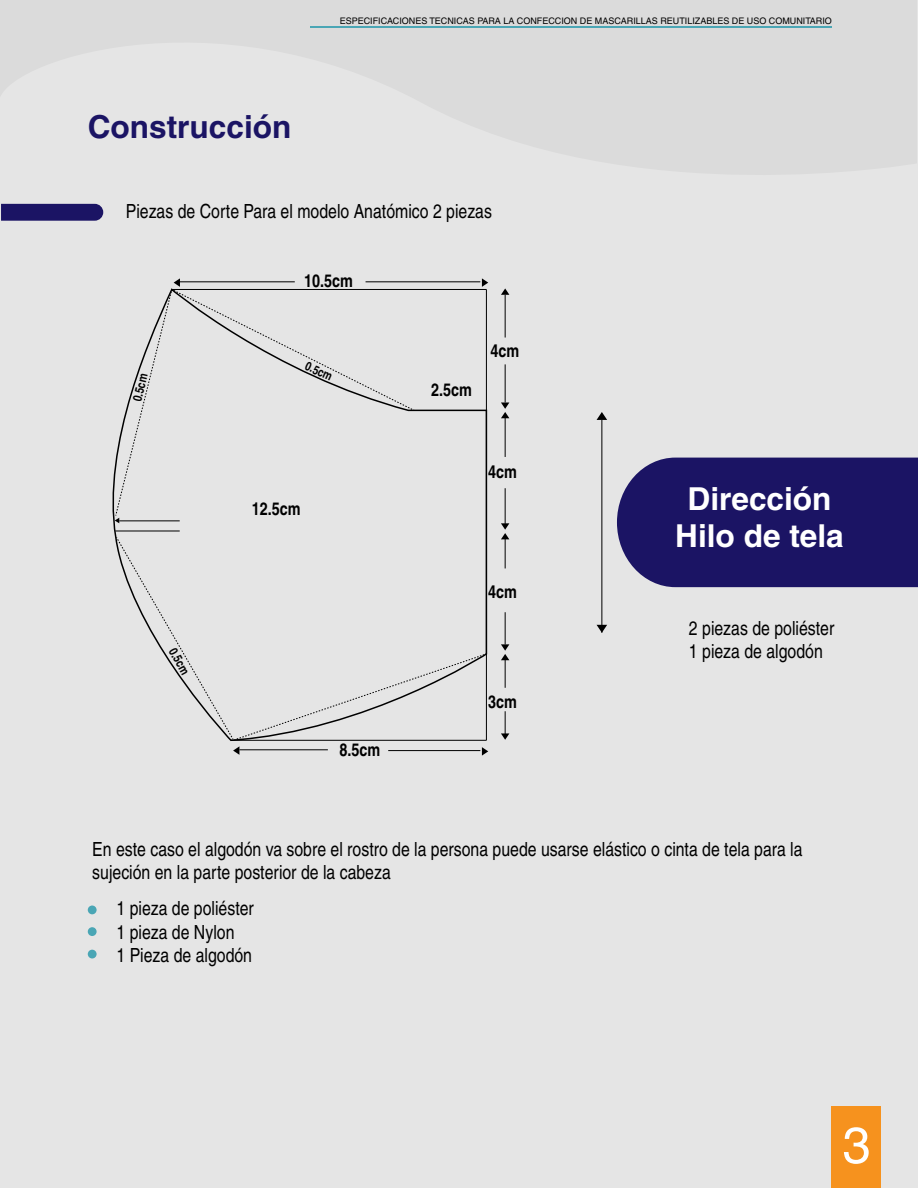
<style>
.page{position:relative;width:918px;height:1188px;background:#e5e5e5}
.page>*{position:absolute;margin:0;border:0;box-sizing:border-box;transform-origin:0 0}
.t1{font:50.85px "Helvetica";color:#fff}
.t2{font:700 31.65px/38px "Helvetica";color:#fff;text-align:center}
.t3{font:700 31.65px "Helvetica";color:#1b1464}
.t4{font:19.5px/23.4px "Helvetica";color:#000;scale:.81 1}
.t5{font:700 17.7px "Helvetica";color:#000;scale:.81 1}
.t6{font:700 12.45px "Helvetica";color:#000;scale:.81 1}
.t7{font:9px "Helvetica";color:#000}
</style>
<div class="page">
<hr style="left:310px;top:27px;width:521px;height:1px;background:#4aa6b5">
<div style="left:831px;top:1106px;width:50px;height:81px;background:#f6921e"></div>
<div style="left:88px;top:906px;width:9px;height:8px;background:#4aa6b5;border-radius:50%"></div>
<div style="left:88px;top:927px;width:9px;height:9px;background:#4aa6b5;border-radius:50%"></div>
<div style="left:88px;top:950px;width:9px;height:8px;background:#4aa6b5;border-radius:50%"></div>
<svg style="left:1px;top:204px;width:102px;height:17px;background:#211b68"></svg>
<div style="left:617px;top:458px;width:301px;height:129px;background:#1b1464"></div>
<svg style="left:112px;top:290px;width:376px;height:451px"></svg>
<svg style="left:116px;top:537px;width:370px;height:203px"></svg>
<hr style="left:172px;top:289px;width:314px;height:1px;background:#000">
<hr style="left:486px;top:289px;width:1px;height:451px;background:#000">
<hr style="left:231px;top:740px;width:255px;height:1px;background:#000">
<hr style="left:366px;top:282px;width:114px;height:1px;background:#000">
<svg style="left:501px;top:288px;width:8px;height:7px"></svg>
<svg style="left:501px;top:402px;width:8px;height:16px"></svg>
<svg style="left:501px;top:523px;width:8px;height:16px"></svg>
<svg style="left:482px;top:278px;width:6px;height:9px"></svg>
<hr style="left:239px;top:750px;width:89px;height:1px;background:#000">
<hr style="left:388px;top:750px;width:92px;height:1px;background:#000">
<svg style="left:233px;top:746px;width:6px;height:9px"></svg>
<svg style="left:482px;top:747px;width:6px;height:9px"></svg>
<hr style="left:505px;top:295px;width:1px;height:43px;background:#000">
<hr style="left:505px;top:364px;width:1px;height:38px;background:#000">
<hr style="left:505px;top:415px;width:1px;height:42px;background:#000">
<hr style="left:505px;top:488px;width:1px;height:36px;background:#000">
<hr style="left:505px;top:536px;width:1px;height:32px;background:#000">
<hr style="left:505px;top:612px;width:1px;height:32px;background:#000">
<svg style="left:501px;top:644px;width:8px;height:44px"></svg>
<svg style="left:501px;top:711px;width:8px;height:29px"></svg>
<hr style="left:115px;top:531px;width:65px;height:1px;background:#000">
<svg style="left:115px;top:278px;width:299px;height:245px"></svg>
<svg style="left:597px;top:412px;width:10px;height:8px"></svg>
<svg style="left:597px;top:625px;width:10px;height:8px"></svg>
<hr style="left:602px;top:420px;width:1px;height:213px;background:#000">
<h2 class="t3" style="left:88px;top:107px;width:205px">Construcción</h2>
<p class="t7" style="left:340px;top:15px;width:494px">ESPECIFICACIONES TECNICAS PARA LA CONFECCION DE MASCARILLAS REUTILIZABLES DE USO COMUNITARIO</p>
<p class="t4" style="left:126px;top:200px;width:454px">Piezas de Corte Para el modelo Anatómico 2 piezas</p>
<p class="t6" style="left:130px;top:400px;width:37px;rotate:-77deg">0.5cm</p>
<p class="t6" style="left:179px;top:645px;width:37px;rotate:61deg">0.5cm</p>
<p class="t5" style="left:304px;top:270px;width:62px">10.5cm</p>
<p class="t6" style="left:309px;top:358px;width:37px;rotate:24deg">0.5cm</p>
<p class="t5" style="left:252px;top:498px;width:62px">12.5cm</p>
<p class="t5" style="left:340px;top:739px;width:52px">8.5cm</p>
<p class="t5" style="left:431px;top:379px;width:52px">2.5cm</p>
<p class="t5" style="left:490px;top:339px;width:37px">4cm</p>
<p class="t5" style="left:488px;top:461px;width:37px">4cm</p>
<p class="t5" style="left:488px;top:581px;width:37px">4cm</p>
<p class="t5" style="left:488px;top:691px;width:37px">3cm</p>
<h2 class="t2" style="left:675px;top:479px;width:170px">Dirección<br>Hilo de tela</h2>
<p class="t4" style="left:689px;top:616px;width:181px">2 piezas de poliéster<br>1 pieza de algodón</p>
<p class="t4" style="left:92px;top:837px;width:878px">En este caso el algodón va sobre el rostro de la persona puede usarse elástico o cinta de tela para la sujeción en la parte posterior de la cabeza</p>
<p class="t4" style="left:116px;top:897px;width:171px">1 pieza de poliéster<br>1 pieza de Nylon<br>1 Pieza de algodón</p>
<h1 class="t1" style="left:842px;top:1116px;width:30px">3</h1>
</div>
